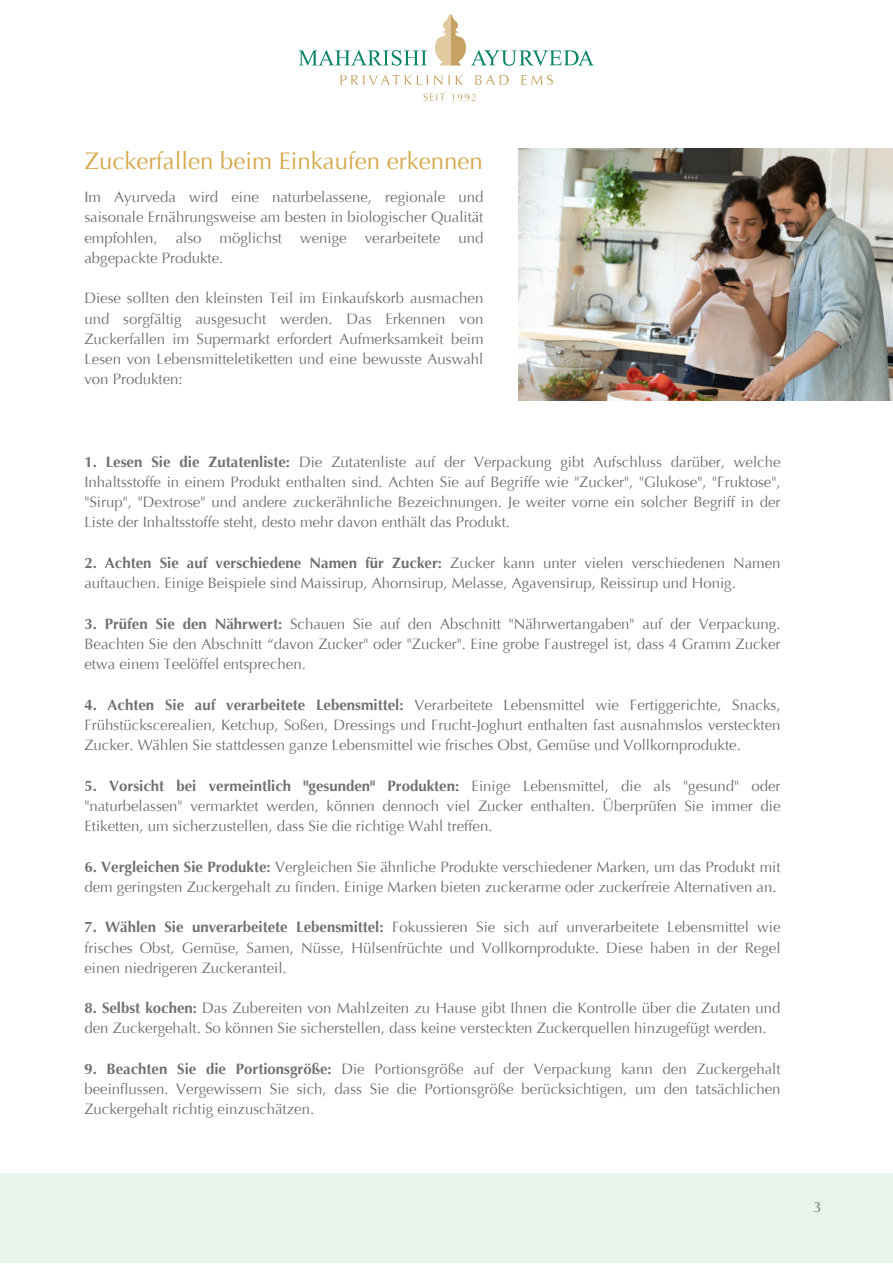
<style>
.page{position:relative;width:893px;height:1264px;background:#fff}
.page>*{position:absolute;margin:0;border:0;box-sizing:border-box;transform-origin:0 0}
.t1{font:24px "Optima";color:#d6a94d}
.t2{font:15px/20.2px "Optima LT Pro";color:#717070;text-align:justify}
.t3{font:15px "Optima";color:#717070}
.s1{font-weight:700}
</style>
<div class="page">
<svg style="left:340px;top:75px;width:88px;height:10px"></svg>
<svg style="left:434px;top:75px;width:8px;height:10px"></svg>
<svg style="left:448px;top:75px;width:15px;height:10px"></svg>
<svg style="left:475px;top:75px;width:33px;height:10px"></svg>
<svg style="left:521px;top:75px;width:32px;height:10px"></svg>
<svg style="left:423px;top:93px;width:22px;height:8px"></svg>
<svg style="left:451px;top:94px;width:24px;height:7px"></svg>
<svg style="left:298px;top:50px;width:129px;height:16px"></svg>
<svg style="left:435px;top:14px;width:159px;height:52px"></svg>
<div style="left:0;top:1173px;width:892px;height:89px;background:#e8f4e9"></div>
<img style="left:518px;top:148px;width:374px;height:253px">
<h1 class="t1" style="left:84px;top:147px;width:400px">Zuckerfallen beim Einkaufen erkennen</h1>
<p class="t2" style="left:84px;top:187px;width:400px">Im Ayurveda wird eine naturbelassene, regionale und saisonale Ernährungsweise am besten in biologischer Qualität empfohlen, also möglichst wenige verarbeitete und abgepackte Produkte.</p>
<p class="t2" style="left:84px;top:288px;width:400px">Diese sollten den kleinsten Teil im Einkaufskorb ausmachen und sorgfältig ausgesucht werden. Das Erkennen von Zuckerfallen im Supermarkt erfordert Aufmerksamkeit beim Lesen von Lebensmitteletiketten und eine bewusste Auswahl von Produkten:</p>
<p class="t2" style="left:84px;top:451px;width:697px"><span class="s1">1. Lesen Sie die Zutatenliste:</span> Die Zutatenliste auf der Verpackung gibt Aufschluss darüber, welche Inhaltsstoffe in einem Produkt enthalten sind. Achten Sie auf Begriffe wie "Zucker", "Glukose", "Fruktose", "Sirup", "Dextrose" und andere zuckerähnliche Bezeichnungen. Je weiter vorne ein solcher Begriff in der Liste der Inhaltsstoffe steht, desto mehr davon enthält das Produkt.</p>
<p class="t2" style="left:84px;top:553px;width:697px"><span class="s1">2. Achten Sie auf verschiedene Namen für Zucker:</span> Zucker kann unter vielen verschiedenen Namen auftauchen. Einige Beispiele sind Maissirup, Ahornsirup, Melasse, Agavensirup, Reissirup und Honig.</p>
<p class="t2" style="left:84px;top:613px;width:697px"><span class="s1">3. Prüfen Sie den Nährwert:</span> Schauen Sie auf den Abschnitt "Nährwertangaben" auf der Verpackung.<br>Beachten Sie den Abschnitt “davon Zucker" oder "Zucker". Eine grobe Faustregel ist, dass 4 Gramm Zucker etwa einem Teelöffel entsprechen.</p>
<p class="t2" style="left:84px;top:694px;width:697px"><span class="s1">4. Achten Sie auf verarbeitete Lebensmittel:</span> Verarbeitete Lebensmittel wie Fertiggerichte, Snacks, Frühstückscerealien, Ketchup, Soßen, Dressings und Frucht-Joghurt enthalten fast ausnahmslos versteckten Zucker. Wählen Sie stattdessen ganze Lebensmittel wie frisches Obst, Gemüse und Vollkornprodukte.</p>
<p class="t2" style="left:84px;top:775px;width:697px"><span class="s1">5. Vorsicht bei vermeintlich "gesunden" Produkten:</span> Einige Lebensmittel, die als "gesund" oder "naturbelassen" vermarktet werden, können dennoch viel Zucker enthalten. Überprüfen Sie immer die Etiketten, um sicherzustellen, dass Sie die richtige Wahl treffen.</p>
<p class="t2" style="left:84px;top:856px;width:697px"><span class="s1">6. Vergleichen Sie Produkte:</span> Vergleichen Sie ähnliche Produkte verschiedener Marken, um das Produkt mit dem geringsten Zuckergehalt zu finden. Einige Marken bieten zuckerarme oder zuckerfreie Alternativen an.</p>
<p class="t2" style="left:84px;top:917px;width:697px"><span class="s1">7. Wählen Sie unverarbeitete Lebensmittel:</span> Fokussieren Sie sich auf unverarbeitete Lebensmittel wie frisches Obst, Gemüse, Samen, Nüsse, Hülsenfrüchte und Vollkornprodukte. Diese haben in der Regel einen niedrigeren Zuckeranteil.</p>
<p class="t2" style="left:84px;top:998px;width:697px"><span class="s1">8. Selbst kochen:</span> Das Zubereiten von Mahlzeiten zu Hause gibt Ihnen die Kontrolle über die Zutaten und den Zuckergehalt. So können Sie sicherstellen, dass keine versteckten Zuckerquellen hinzugefügt werden.</p>
<p class="t2" style="left:84px;top:1058px;width:697px"><span class="s1">9. Beachten Sie die Portionsgröße:</span> Die Portionsgröße auf der Verpackung kann den Zuckergehalt beeinflussen. Vergewissern Sie sich, dass Sie die Portionsgröße berücksichtigen, um den tatsächlichen Zuckergehalt richtig einzuschätzen.</p>
<p class="t3" style="left:813px;top:1197px;width:10px">3</p>
</div>
